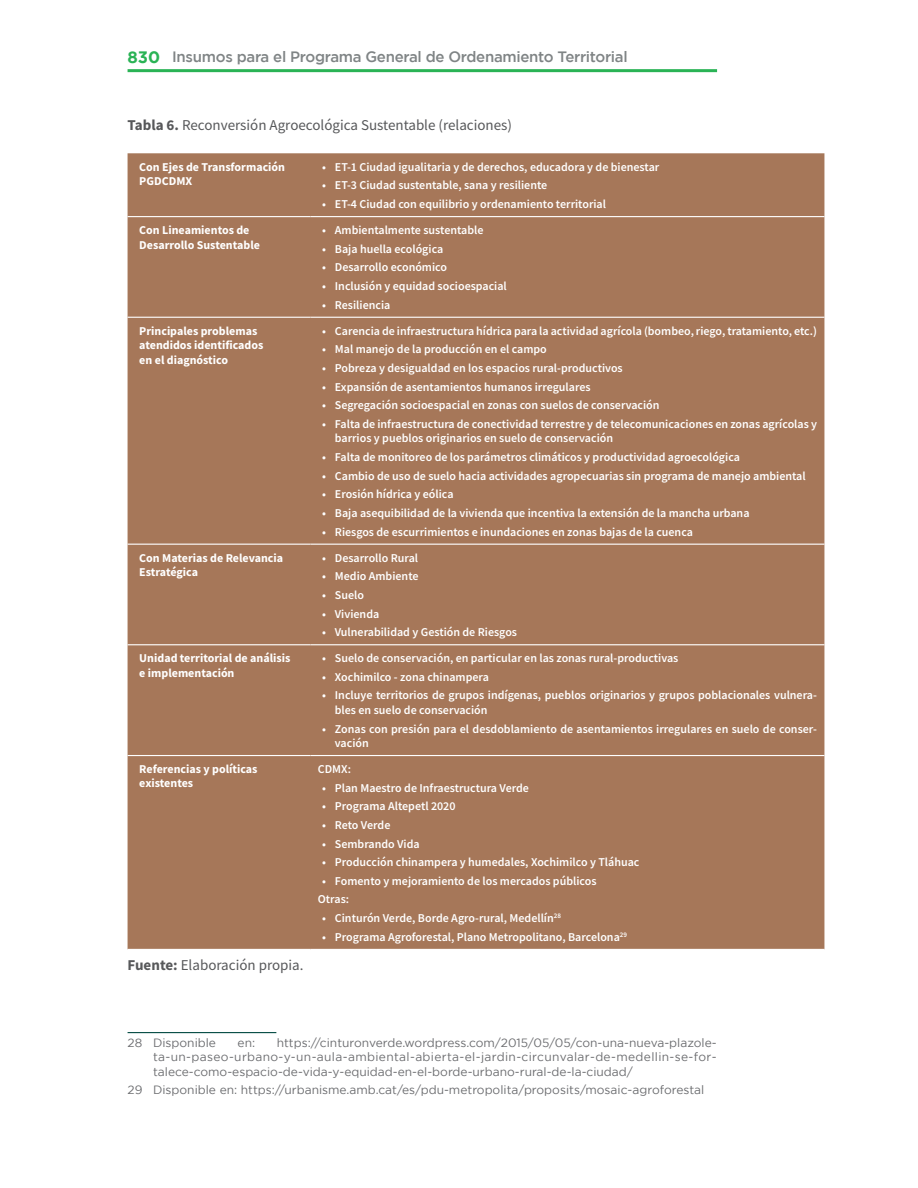
<style>
.page{position:relative;width:918px;height:1188px;background:#fff}
.page>*{position:absolute;margin:0;border:0;box-sizing:border-box;transform-origin:0 0}
.t1{font:15px "Source Sans Pro";color:#57585a}
.t2{font:500 15px "Gotham";letter-spacing:-.02em;color:#7f8485}
.t3{font:600 12px/14.4px "Source Sans Pro";color:#fff}
.t4{font:12px/14.4px "Gotham";color:#6c6d70;text-align:justify}
.t5{font:700 12px/14.4px "Source Sans Pro";color:#fff}
.s1{font-weight:700;font-size:16.5px;color:#2ab355}
.s2{font-weight:700}
</style>
<div class="page">
<hr style="left:128px;top:69px;width:589px;height:3px;background:#2ab355">
<div style="left:128px;top:153px;width:696px;height:796px;background:#a67759"></div>
<hr style="left:128px;top:216px;width:182px;height:1px;background:#fff">
<hr style="left:310px;top:216px;width:514px;height:1px;background:#fff">
<hr style="left:128px;top:317px;width:182px;height:1px;background:#fff">
<hr style="left:310px;top:317px;width:514px;height:1px;background:#fff">
<hr style="left:128px;top:544px;width:182px;height:1px;background:#fff">
<hr style="left:310px;top:544px;width:514px;height:1px;background:#fff">
<hr style="left:128px;top:644px;width:182px;height:1px;background:#fff">
<hr style="left:310px;top:644px;width:514px;height:1px;background:#fff">
<hr style="left:128px;top:755px;width:182px;height:1px;background:#fff">
<hr style="left:310px;top:755px;width:514px;height:1px;background:#fff">
<hr style="left:128px;top:1032px;width:148px;height:1px;background:#044b43">
<p class="t2" style="left:128px;top:48px;width:502px"><span class="s1">830</span> Insumos para el Programa General de Ordenamiento Territorial</p>
<p class="t1" style="left:128px;top:116px;width:386px"><span class="s2">Tabla 6.</span> Reconversión Agroecológica Sustentable (relaciones)</p>
<p class="t5" style="left:139px;top:159px;width:147px">Con Ejes de Transformación<br>PGDCDMX</p>
<p class="t3" style="left:322px;top:160px;width:339px">• ET-1 Ciudad igualitaria y de derechos, educadora y de bienestar</p>
<p class="t3" style="left:322px;top:178px;width:227px">• ET-3 Ciudad sustentable, sana y resiliente</p>
<p class="t3" style="left:322px;top:197px;width:285px">• ET-4 Ciudad con equilibrio y ordenamiento territorial</p>
<p class="t5" style="left:139px;top:223px;width:122px">Con Lineamientos de<br>Desarrollo Sustentable</p>
<p class="t3" style="left:322px;top:223px;width:163px">• Ambientalmente sustentable</p>
<p class="t3" style="left:322px;top:241px;width:123px">• Baja huella ecológica</p>
<p class="t3" style="left:322px;top:260px;width:126px">• Desarrollo económico</p>
<p class="t3" style="left:322px;top:279px;width:186px">• Inclusión y equidad socioespacial</p>
<p class="t3" style="left:322px;top:297px;width:70px">• Resiliencia</p>
<p class="t5" style="left:139px;top:323px;width:126px">Principales problemas atendidos identificados en el diagnóstico</p>
<p class="t3" style="left:322px;top:323px;width:496px">• Carencia de infraestructura hídrica para la actividad agrícola (bombeo, riego, tratamiento, etc.)</p>
<p class="t3" style="left:322px;top:342px;width:226px">• Mal manejo de la producción en el campo</p>
<p class="t3" style="left:322px;top:361px;width:302px">• Pobreza y desigualdad en los espacios rural-productivos</p>
<p class="t3" style="left:322px;top:379px;width:270px">• Expansión de asentamientos humanos irregulares</p>
<p class="t3" style="left:322px;top:398px;width:339px">• Segregación socioespacial en zonas con suelos de conservación</p>
<p class="t3" style="left:335px;top:417px;width:484px;text-indent:-13px">• Falta de infraestructura de conectividad terrestre y de telecomunicaciones en zonas agrícolas y barrios y pueblos originarios en suelo de conservación</p>
<p class="t3" style="left:322px;top:450px;width:419px">• Falta de monitoreo de los parámetros climáticos y productividad agroecológica</p>
<p class="t3" style="left:322px;top:468px;width:485px">• Cambio de uso de suelo hacia actividades agropecuarias sin programa de manejo ambiental</p>
<p class="t3" style="left:322px;top:487px;width:133px">• Erosión hídrica y eólica</p>
<p class="t3" style="left:322px;top:506px;width:429px">• Baja asequibilidad de la vivienda que incentiva la extensión de la mancha urbana</p>
<p class="t3" style="left:322px;top:524px;width:372px">• Riesgos de escurrimientos e inundaciones en zonas bajas de la cuenca</p>
<p class="t5" style="left:139px;top:550px;width:145px">Con Materias de Relevancia<br>Estratégica</p>
<p class="t3" style="left:322px;top:550px;width:97px">• Desarrollo Rural</p>
<p class="t3" style="left:322px;top:569px;width:98px">• Medio Ambiente</p>
<p class="t3" style="left:322px;top:588px;width:43px">• Suelo</p>
<p class="t3" style="left:322px;top:606px;width:59px">• Vivienda</p>
<p class="t3" style="left:322px;top:625px;width:196px">• Vulnerabilidad y Gestión de Riesgos</p>
<p class="t5" style="left:139px;top:651px;width:153px">Unidad territorial de análisis e implementación</p>
<p class="t3" style="left:322px;top:651px;width:358px">• Suelo de conservación, en particular en las zonas rural-productivas</p>
<p class="t3" style="left:322px;top:670px;width:168px">• Xochimilco - zona chinampera</p>
<p class="t3" style="left:335px;top:688px;width:484px;text-indent:-13px">• Incluye territorios de grupos indígenas, pueblos originarios y grupos poblacionales vulnera&shy;bles en suelo de conservación</p>
<p class="t3" style="left:335px;top:721px;width:484px;text-indent:-13px">• Zonas con presión para el desdoblamiento de asentamientos irregulares en suelo de conser&shy;vación</p>
<p class="t5" style="left:139px;top:762px;width:120px">Referencias y políticas existentes</p>
<p class="t3" style="left:318px;top:762px;width:35px">CDMX:</p>
<p class="t3" style="left:322px;top:780px;width:208px">• Plan Maestro de Infraestructura Verde</p>
<p class="t3" style="left:322px;top:799px;width:135px">• Programa Altepetl 2020</p>
<p class="t3" style="left:322px;top:818px;width:70px">• Reto Verde</p>
<p class="t3" style="left:322px;top:836px;width:99px">• Sembrando Vida</p>
<p class="t3" style="left:322px;top:855px;width:319px">• Producción chinampera y humedales, Xochimilco y Tláhuac</p>
<p class="t3" style="left:318px;top:871px;width:280px;line-height:18.6px;text-indent:4px">• Fomento y mejoramiento de los mercados públicos<br>Otras:</p>
<p class="t3" style="left:322px;top:911px;width:240px">• Cinturón Verde, Borde Agro-rural, Medellín<sup>28</sup></p>
<p class="t3" style="left:322px;top:930px;width:306px">• Programa Agroforestal, Plano Metropolitano, Barcelona<sup>29</sup></p>
<p class="t1" style="left:128px;top:956px;width:177px"><span class="s2">Fuente:</span> Elaboración propia.</p>
<p class="t4" style="left:153px;top:1035px;width:565px;text-indent:124px">https://cinturonverde.wordpress.com/2015/05/05/con-una-nueva-plazole&shy;ta-un-paseo-urbano-y-un-aula-ambiental-abierta-el-jardin-circunvalar-de-medellin-se-for&shy;talece-como-espacio-de-vida-y-equidad-en-el-borde-urbano-rural-de-la-ciudad/</p>
<p class="t4" style="left:128px;top:1083px;width:578px">29 Disponible en: https://urbanisme.amb.cat/es/pdu-metropolita/proposits/mosaic-agroforestal</p>
<p class="t4" style="left:128px;top:1035px;width:90px">28 Disponible</p>
<p class="t4" style="left:238px;top:1035px;width:19px">en:</p>
</div>
